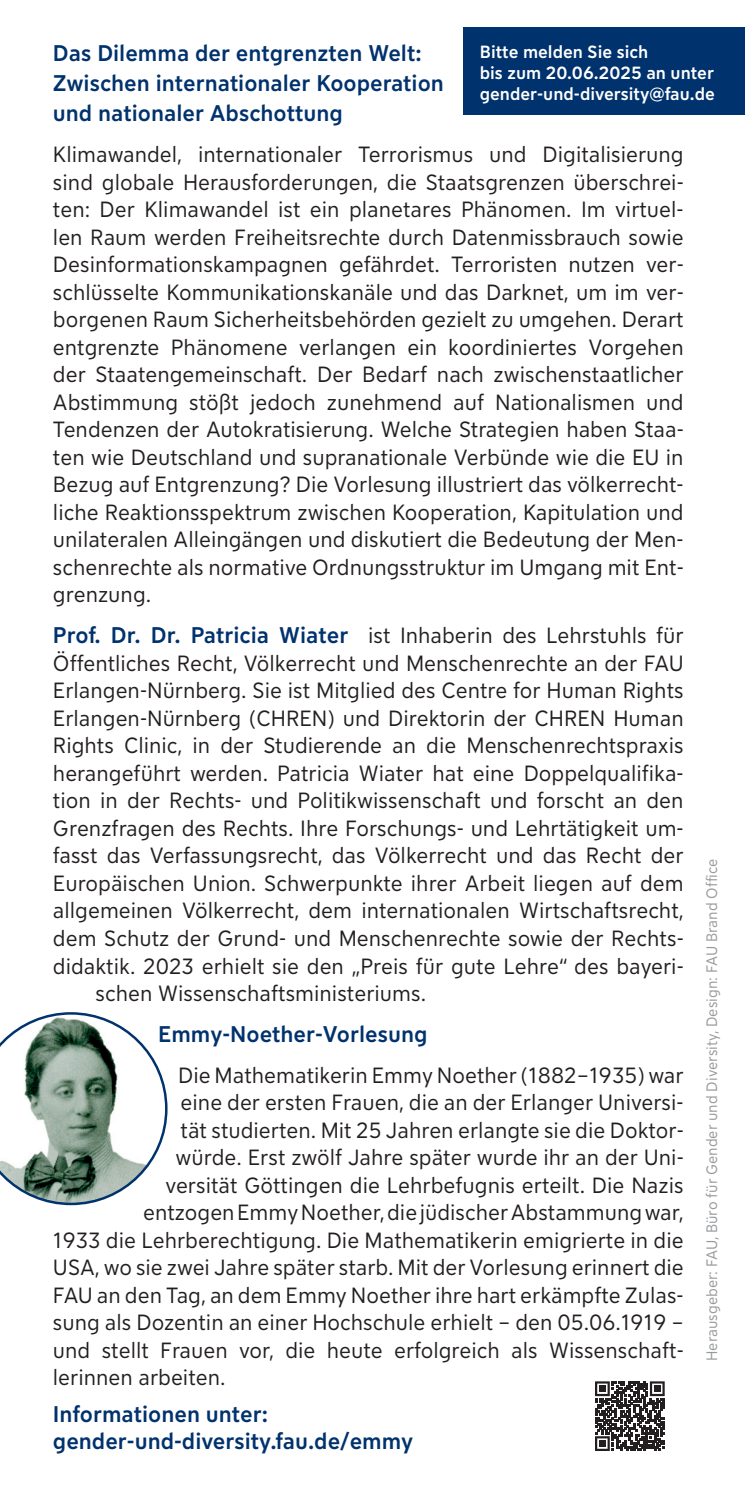
<style>
.page{position:relative;width:745px;height:1489px;background:#fff}
.page>*{position:absolute;margin:0;border:0;box-sizing:border-box;transform-origin:0 0}
.t1{font:500 22.5px/30px "FAU Sans";color:#00326d}
.t2{font:22px/27.5px "FAU Sans";color:#231f20;text-align:justify}
.t3{font:500 17.5px/21px "FAU Sans";color:#fff}
.t4{font:15px "FAU Sans";color:#97999c}
.s1{font-weight:500;font-size:22.5px;color:#00326d}
</style>
<div class="page">
<svg style="left:595px;top:1381px;width:69px;height:69px"></svg>
<svg style="left:0;top:1012px;width:167px;height:193px"></svg>
<div style="left:462px;top:27px;width:282px;height:88px;background:#00326d"></div>
<p class="t1" style="left:53px;top:37px;width:392px">Das Dilemma der entgrenzten Welt:<br>Zwischen internationaler Kooperation und nationaler Abschottung</p>
<p class="t2" style="left:53px;top:139px;width:632px">Klimawandel, internationaler Terrorismus und Digitalisierung sind globale Herausforderungen, die Staatsgrenzen überschrei&shy;ten: Der Klimawandel ist ein planetares Phänomen. Im virtuel&shy;len Raum werden Freiheitsrechte durch Datenmissbrauch sowie Desinformationskampagnen gefährdet. Terroristen nutzen ver&shy;schlüsselte Kommunikationskanäle und das Darknet, um im ver&shy;borgenen Raum Sicherheitsbehörden gezielt zu umgehen. Derart entgrenzte Phänomene verlangen ein koordiniertes Vorgehen der Staatengemeinschaft. Der Bedarf nach zwischenstaatlicher Abstimmung stößt jedoch zunehmend auf Nationalismen und Tendenzen der Autokratisierung. Welche Strategien haben Staa&shy;ten wie Deutschland und supranationale Verbünde wie die EU in Bezug auf Entgrenzung? Die Vorlesung illustriert das völkerrecht&shy;liche Reaktionsspektrum zwischen Kooperation, Kapitulation und unilateralen Alleingängen und diskutiert die Bedeutung der Men&shy;schenrechte als normative Ordnungsstruktur im Umgang mit Ent&shy;grenzung.</p>
<p class="t2" style="left:53px;top:620px;width:632px"><span class="s1">Prof. Dr. Dr. Patricia Wiater</span> ist Inhaberin des Lehrstuhls für</p>
<p class="t2" style="left:53px;top:648px;width:631px">Öffentliches Recht, Völkerrecht und Menschenrechte an der FAU</p>
<p class="t2" style="left:53px;top:675px;width:632px">Erlangen-Nürnberg. Sie ist Mitglied des Centre for Human Rights</p>
<p class="t2" style="left:53px;top:703px;width:632px">Erlangen-Nürnberg (CHREN) und Direktorin der CHREN Human</p>
<p class="t2" style="left:53px;top:730px;width:631px">Rights Clinic, in der Studierende an die Menschenrechtspraxis</p>
<p class="t2" style="left:53px;top:758px;width:631px">herangeführt werden. Patricia Wiater hat eine Doppelqualifika-</p>
<p class="t2" style="left:53px;top:785px;width:631px">tion in der Rechts- und Politikwissenschaft und forscht an den</p>
<p class="t2" style="left:53px;top:813px;width:631px">Grenzfragen des Rechts. Ihre Forschungs- und Lehrtätigkeit um-</p>
<p class="t2" style="left:53px;top:840px;width:632px">fasst das Verfassungsrecht, das Völkerrecht und das Recht der</p>
<p class="t2" style="left:53px;top:868px;width:631px">Europäischen Union. Schwerpunkte ihrer Arbeit liegen auf dem</p>
<p class="t2" style="left:53px;top:895px;width:632px">allgemeinen Völkerrecht, dem internationalen Wirtschaftsrecht,</p>
<p class="t2" style="left:53px;top:923px;width:632px">dem Schutz der Grund- und Menschenrechte sowie der Rechts-</p>
<p class="t2" style="left:53px;top:950px;width:632px">didaktik. 2023 erhielt sie den „Preis für gute Lehre“ des bayeri-</p>
<p class="t2" style="left:95px;top:978px;width:332px">schen Wissenschaftsministeriums.</p>
<p class="t1" style="left:158px;top:1017px;width:271px">Emmy-Noether-Vorlesung</p>
<p class="t2" style="left:178px;top:1059px;width:506px">Die Mathematikerin Emmy Noether (1882–1935) war</p>
<p class="t2" style="left:180px;top:1087px;width:504px">eine der ersten Frauen, die an der Erlanger Universi-</p>
<p class="t2" style="left:180px;top:1114px;width:504px">tät studierten. Mit 25 Jahren erlangte sie die Doktor-</p>
<p class="t2" style="left:175px;top:1142px;width:509px">würde. Erst zwölf Jahre später wurde ihr an der Uni-</p>
<p class="t2" style="left:165px;top:1169px;width:519px">versität Göttingen die Lehrbefugnis erteilt. Die Nazis</p>
<p class="t2" style="left:143px;top:1197px;width:541px">entzogen Emmy Noether, die jüdischer Abstammung war,</p>
<p class="t2" style="left:53px;top:1224px;width:632px">1933 die Lehrberechtigung. Die Mathematikerin emigrierte in die</p>
<p class="t2" style="left:53px;top:1252px;width:632px">USA, wo sie zwei Jahre später starb. Mit der Vorlesung erinnert die</p>
<p class="t2" style="left:53px;top:1279px;width:632px">FAU an den Tag, an dem Emmy Noether ihre hart erkämpfte Zulas-</p>
<p class="t2" style="left:53px;top:1307px;width:632px">sung als Dozentin an einer Hochschule erhielt – den 05.06.1919 –</p>
<p class="t2" style="left:53px;top:1334px;width:632px">und stellt Frauen vor, die heute erfolgreich als Wissenschaft-</p>
<p class="t2" style="left:53px;top:1362px;width:174px">lerinnen arbeiten.</p>
<p class="t3" style="left:479px;top:40px;width:236px">Bitte melden Sie sich<br>bis zum 20.06.2025 an unter gender-und-diversity@fau.de</p>
<p class="t4" style="left:700px;top:1360px;width:504px;rotate:-90deg">Herausgeber: FAU, Büro für Gender und Diversity, Design: FAU Brand Office</p>
<p class="t1" style="left:53px;top:1399px;width:361px;line-height:27px">Informationen unter: gender-und-diversity.fau.de/emmy</p>
</div>
